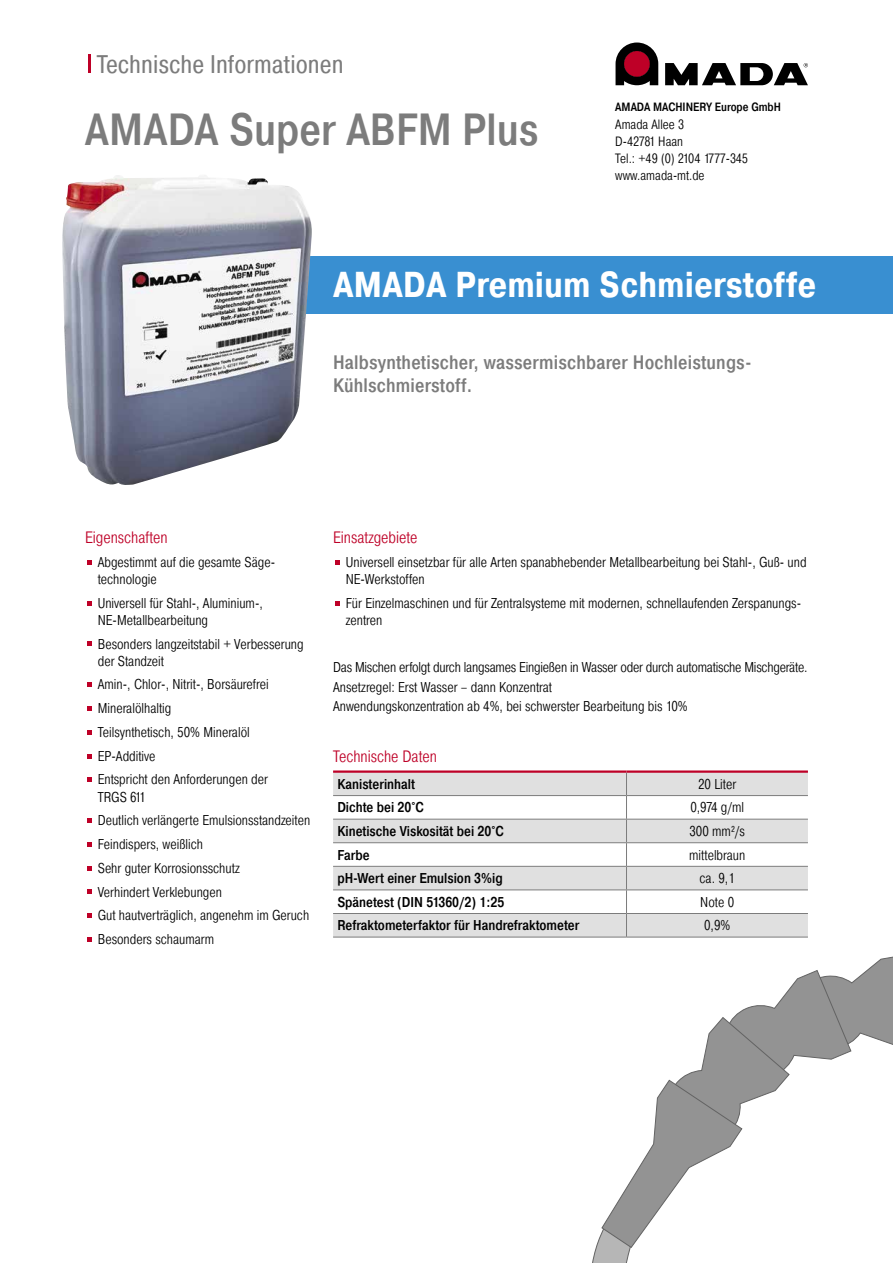
<style>
.page{position:relative;width:893px;height:1263px;background:#fff}
.page>*{position:absolute;margin:0;border:0;box-sizing:border-box;transform-origin:0 0}
.t1{font:500 45px "Pragmatica Cond";color:#7c7c7c}
.t2{font:700 36px "Pragmatica Cond";color:#fff}
.t3{font:25.5px "Pragmatica Cond";color:#7c7c7c}
.t4{font:500 19.5px/23.4px "Pragmatica Cond";letter-spacing:.01em;color:#7c7c7c}
.t5{font:300 16.5px "Pragmatica Cond";color:#be0027}
.t6{font:300 14.25px/23.7px "Pragmatica Cond";color:#000}
.t7{font:500 14.25px "Pragmatica Cond";color:#000}
.t8{font:300 13.5px/17.2px "Pragmatica Cond";color:#000}
.t9{font:500 12px "Pragmatica Cond";color:#000}
</style>
<div class="page">
<div style="left:285px;top:256px;width:608px;height:58px;background:#398fd1"></div>
<svg style="left:592px;top:956px;width:301px;height:307px"></svg>
<hr style="left:88px;top:54px;width:3px;height:19px;background:#be0027">
<svg style="left:87px;top:560px;width:4px;height:5px"></svg>
<svg style="left:87px;top:601px;width:4px;height:4px"></svg>
<svg style="left:87px;top:642px;width:4px;height:4px"></svg>
<svg style="left:87px;top:682px;width:4px;height:5px"></svg>
<svg style="left:87px;top:706px;width:4px;height:5px"></svg>
<svg style="left:87px;top:730px;width:4px;height:5px"></svg>
<svg style="left:87px;top:754px;width:4px;height:4px"></svg>
<svg style="left:87px;top:777px;width:4px;height:5px"></svg>
<svg style="left:87px;top:818px;width:4px;height:5px"></svg>
<svg style="left:87px;top:842px;width:4px;height:5px"></svg>
<svg style="left:87px;top:866px;width:4px;height:4px"></svg>
<svg style="left:87px;top:890px;width:4px;height:4px"></svg>
<svg style="left:87px;top:913px;width:4px;height:5px"></svg>
<svg style="left:87px;top:937px;width:4px;height:5px"></svg>
<div style="left:333px;top:773px;width:475px;height:164px;background:#e0e0e0"></div>
<svg style="left:333px;top:796px;width:475px;height:117px"></svg>
<hr style="left:333px;top:770px;width:293px;height:3px;background:#be0027">
<hr style="left:626px;top:770px;width:182px;height:3px;background:#be0027">
<hr style="left:333px;top:842px;width:293px;height:1px;background:#7c7c7c">
<hr style="left:626px;top:842px;width:182px;height:1px;background:#7c7c7c">
<hr style="left:333px;top:866px;width:293px;height:1px;background:#7c7c7c">
<hr style="left:626px;top:866px;width:182px;height:1px;background:#7c7c7c">
<hr style="left:333px;top:889px;width:293px;height:1px;background:#7c7c7c">
<hr style="left:626px;top:889px;width:182px;height:1px;background:#7c7c7c">
<hr style="left:333px;top:913px;width:293px;height:1px;background:#7c7c7c">
<hr style="left:626px;top:913px;width:182px;height:1px;background:#7c7c7c">
<svg style="left:626px;top:773px;width:1px;height:164px"></svg>
<hr style="left:333px;top:937px;width:293px;height:1px;background:#7c7c7c">
<hr style="left:626px;top:937px;width:182px;height:1px;background:#7c7c7c">
<hr style="left:333px;top:795px;width:293px;height:1px;background:#7c7c7c">
<hr style="left:626px;top:795px;width:182px;height:1px;background:#7c7c7c">
<hr style="left:333px;top:819px;width:293px;height:1px;background:#7c7c7c">
<hr style="left:626px;top:819px;width:182px;height:1px;background:#7c7c7c">
<svg style="left:335px;top:560px;width:5px;height:5px"></svg>
<svg style="left:335px;top:601px;width:5px;height:4px"></svg>
<img style="left:62px;top:175px;width:250px;height:310px">
<svg style="left:615px;top:43px;width:43px;height:42px;background:#56202b"></svg>
<svg style="left:665px;top:63px;width:143px;height:22px"></svg>
<h3 class="t3" style="left:97px;top:48px;width:248px">Technische Informationen</h3>
<h1 class="t1" style="left:85px;top:103px;width:455px">AMADA Super ABFM Plus</h1>
<p class="t9" style="left:615px;top:100px;width:167px">AMADA MACHINERY Europe GmbH</p>
<p class="t8" style="left:615px;top:116px;width:134px">Amada Allee 3<br>D-42781 Haan<br>Tel.: +49 (0) 2104 1777-345 www.amada-mt.de</p>
<h2 class="t2" style="left:333px;top:263px;width:485px">AMADA Premium Schmierstoffe</h2>
<h3 class="t4" style="left:333px;top:351px;width:420px">Halbsynthetischer, wassermischbarer Hochleistungs-<br>Kühlschmierstoff.</h3>
<p class="t5" style="left:85px;top:528px;width:84px">Eigenschaften</p>
<p class="t6" style="left:98px;top:554px;width:179px;line-height:17.1px">Abgestimmt auf die gesamte Säge&shy;technologie</p>
<p class="t6" style="left:98px;top:594px;width:167px;line-height:17.1px">Universell für Stahl-, Aluminium-,<br>NE-Metallbearbeitung</p>
<p class="t6" style="left:98px;top:635px;width:207px;line-height:17.1px">Besonders langzeitstabil + Verbesserung der Standzeit</p>
<p class="t6" style="left:98px;top:673px;width:172px">Amin-, Chlor-, Nitrit-, Borsäurefrei<br>Mineralölhaltig<br>Teilsynthetisch, 50% Mineralöl<br>EP-Additive<br>Entspricht den Anforderungen der</p>
<p class="t6" style="left:98px;top:785px;width:214px">TRGS 611<br>Deutlich verlängerte Emulsionsstandzeiten<br>Feindispers, weißlich<br>Sehr guter Korrosionsschutz<br>Verhindert Verklebungen<br>Gut hautverträglich, angenehm im Geruch<br>Besonders schaumarm</p>
<p class="t5" style="left:333px;top:528px;width:86px">Einsatzgebiete</p>
<p class="t6" style="left:346px;top:554px;width:462px;line-height:17.1px">Universell einsetzbar für alle Arten spanabhebender Metallbearbeitung bei Stahl-, Guß- und<br>NE-Werkstoffen</p>
<p class="t6" style="left:346px;top:594px;width:457px;line-height:17.1px">Für Einzelmaschinen und für Zentralsysteme mit modernen, schnellaufenden Zerspanungs&shy;zentren</p>
<p class="t6" style="left:333px;top:658px;width:476px;line-height:19.5px">Das Mischen erfolgt durch langsames Eingießen in Wasser oder durch automatische Mischgeräte.<br>Ansetzregel: Erst Wasser – dann Konzentrat<br>Anwendungskonzentration ab 4%, bei schwerster Bearbeitung bis 10%</p>
<p class="t5" style="left:333px;top:746px;width:105px">Technische Daten</p>
<p class="t7" style="left:337px;top:775px;width:79px">Kanisterinhalt</p>
<p class="t6" style="left:698px;top:772px;width:40px">20 Liter</p>
<p class="t7" style="left:337px;top:799px;width:88px">Dichte bei 20°C</p>
<p class="t6" style="left:690px;top:796px;width:55px">0,974 g/ml</p>
<p class="t7" style="left:337px;top:823px;width:168px">Kinetische Viskosität bei 20°C</p>
<p class="t6" style="left:689px;top:819px;width:57px">300 mm²/s</p>
<p class="t7" style="left:337px;top:846px;width:34px">Farbe</p>
<p class="t6" style="left:689px;top:843px;width:58px">mittelbraun</p>
<p class="t7" style="left:337px;top:870px;width:167px">pH-Wert einer Emulsion 3%ig</p>
<p class="t6" style="left:700px;top:866px;width:37px">ca. 9,1</p>
<p class="t7" style="left:337px;top:893px;width:168px">Spänetest (DIN 51360/2) 1:25</p>
<p class="t6" style="left:700px;top:890px;width:35px">Note 0</p>
<p class="t7" style="left:337px;top:917px;width:244px">Refraktometerfaktor für Handrefraktometer</p>
<p class="t6" style="left:704px;top:914px;width:28px">0,9%</p>
</div>
